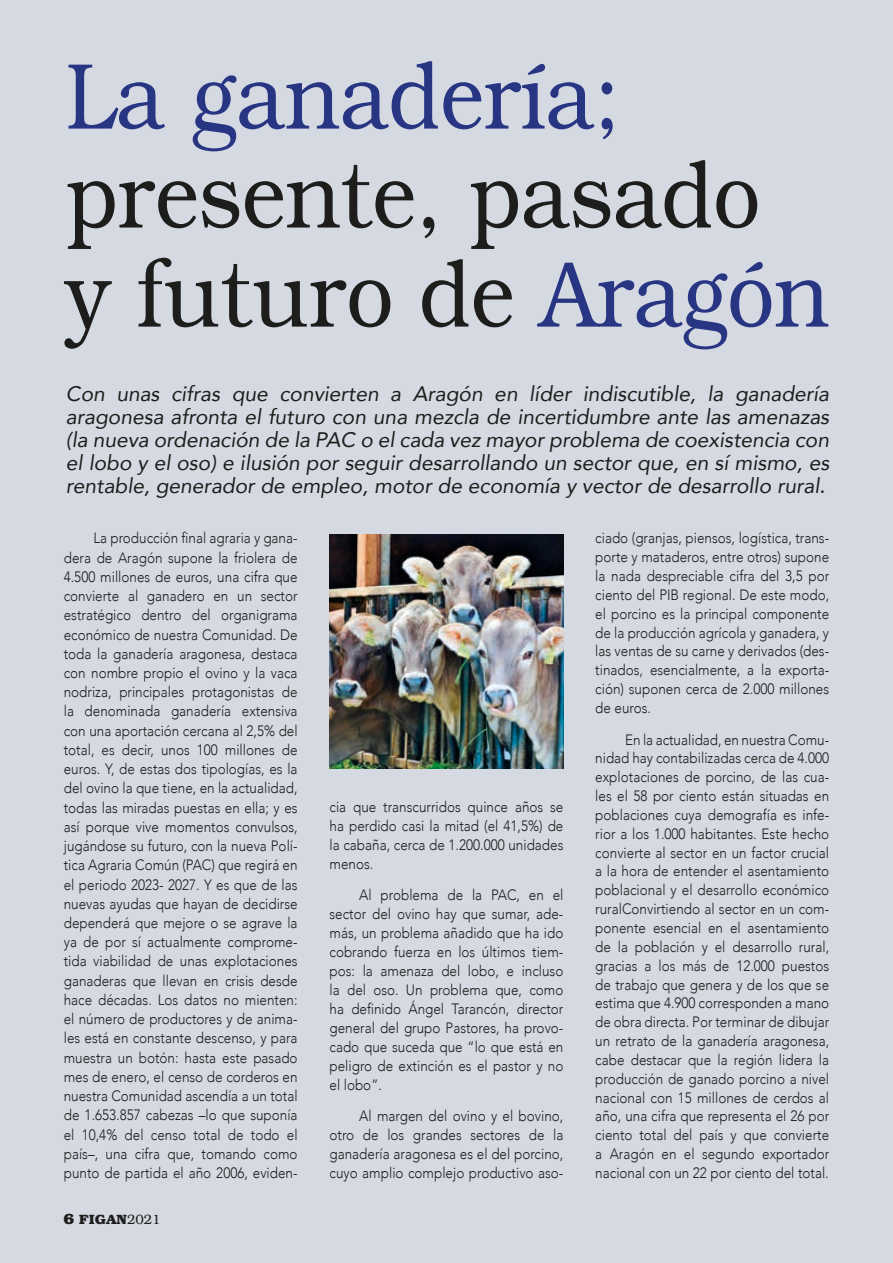
<style>
.page{position:relative;width:893px;height:1263px;background:#d5d9e2}
.page>*{position:absolute;margin:0;border:0;box-sizing:border-box;transform-origin:0 0}
.t1{font:300 93.9px/99px "Bookman Std";color:#1d1d1b;scale:.89 1}
.t2{font:300 93.9px "Bookman Std";color:#283583;scale:.89 1}
.t3{font:italic 21px/23.1px "Avenir";color:#1d1d1b;text-align:justify}
.t4{font:300 15px/18.9px "Avenir";color:#1d1d1b;text-align:justify;scale:.9 1}
.t5{font:700 13.5px "Bookman Std";color:#1d1d1b}
.s1{color:#283583}
.s2{font-size:15px}
.s3{font-weight:300}
</style>
<div class="page">
<img style="left:330px;top:534px;width:233px;height:234px">
<h1 class="t2" style="left:66px;top:43px;width:625px">La ganadería;</h1>
<h1 class="t1" style="left:66px;top:147px;width:859px">presente, pasado<br>y futuro de <span class="s1">Aragón</span></h1>
<p class="t3" style="left:66px;top:382px;width:765px">Con unas cifras que convierten a Aragón en líder indiscutible, la ganadería aragonesa afronta el futuro con una mezcla de incertidumbre ante las amenazas (la nueva ordenación de la PAC o el cada vez mayor problema de coexistencia con el lobo y el oso) e ilusión por seguir desarrollando un sector que, en sí mismo, es rentable, generador de empleo, motor de economía y vector de desarrollo rural.</p>
<p class="t4" style="left:64px;top:529px;width:261px;text-indent:30px">La producción final agraria y gana&shy;dera de Aragón supone la friolera de 4.500 millones de euros, una cifra que convierte al ganadero en un sector estratégico dentro del organigrama económico de nuestra Comunidad. De toda la ganadería aragonesa, destaca con nombre propio el ovino y la vaca nodriza, principales protagonistas de la denominada ganadería extensiva con una aportación cercana al 2,5% del total, es decir, unos 100 millones de euros. Y, de estas dos tipologías, es la del ovino la que tiene, en la actualidad, todas las miradas puestas en ella; y es así porque vive momentos convulsos, jugándose su futuro, con la nueva Polí&shy;tica Agraria Común (PAC) que regirá en el periodo 2023- 2027. Y es que de las nuevas ayudas que hayan de decidirse dependerá que mejore o se agrave la ya de por sí actualmente comprome&shy;tida viabilidad de unas explotaciones ganaderas que llevan en crisis desde hace décadas. Los datos no mienten: el número de productores y de anima&shy;les está en constante descenso, y para muestra un botón: hasta este pasado mes de enero, el censo de corderos en nuestra Comunidad ascendía a un total de 1.653.857 cabezas –lo que suponía el 10,4% del censo total de todo el país–, una cifra que, tomando como punto de partida el año 2006, eviden-</p>
<p class="t5" style="left:63px;top:1211px;width:99px"><span class="s2">6</span> FIGAN<span class="s3">2021</span></p>
<p class="t4" style="left:330px;top:797px;width:261px">cia que transcurridos quince años se ha perdido casi la mitad (el 41,5%) de la cabaña, cerca de 1.200.000 unidades menos.</p>
<p class="t4" style="left:330px;top:885px;width:261px;text-indent:30px">Al problema de la PAC, en el sector del ovino hay que sumar, ade&shy;más, un problema añadido que ha ido cobrando fuerza en los últimos tiem&shy;pos: la amenaza del lobo, e incluso la del oso. Un problema que, como ha definido Ángel Tarancón, director general del grupo Pastores, ha provo&shy;cado que suceda que “lo que está en peligro de extinción es el pastor y no el lobo”.</p>
<p class="t4" style="left:330px;top:1106px;width:261px;text-indent:30px">Al margen del ovino y el bovino, otro de los grandes sectores de la ganadería aragonesa es el del porcino, cuyo amplio complejo productivo aso-</p>
<p class="t4" style="left:595px;top:529px;width:261px">ciado (granjas, piensos, logística, trans&shy;porte y mataderos, entre otros) supone la nada despreciable cifra del 3,5 por ciento del PIB regional. De este modo, el porcino es la principal componente de la producción agrícola y ganadera, y las ventas de su carne y derivados (des&shy;tinados, esencialmente, a la exporta&shy;ción) suponen cerca de 2.000 millones de euros.</p>
<p class="t4" style="left:595px;top:730px;width:261px;text-indent:30px">En la actualidad, en nuestra Comu&shy;nidad hay contabilizadas cerca de 4.000 explotaciones de porcino, de las cua&shy;les el 58 por ciento están situadas en poblaciones cuya demografía es infe&shy;rior a los 1.000 habitantes. Este hecho convierte al sector en un factor crucial a la hora de entender el asentamiento poblacional y el desarrollo económico ruralConvirtiendo al sector en un com&shy;ponente esencial en el asentamiento de la población y el desarrollo rural, gracias a los más de 12.000 puestos de trabajo que genera y de los que se estima que 4.900 corresponden a mano de obra directa. Por terminar de dibujar un retrato de la ganadería aragonesa, cabe destacar que la región lidera la producción de ganado porcino a nivel nacional con 15 millones de cerdos al año, una cifra que representa el 26 por ciento total del país y que convierte a Aragón en el segundo exportador nacional con un 22 por ciento del total.</p>
</div>
